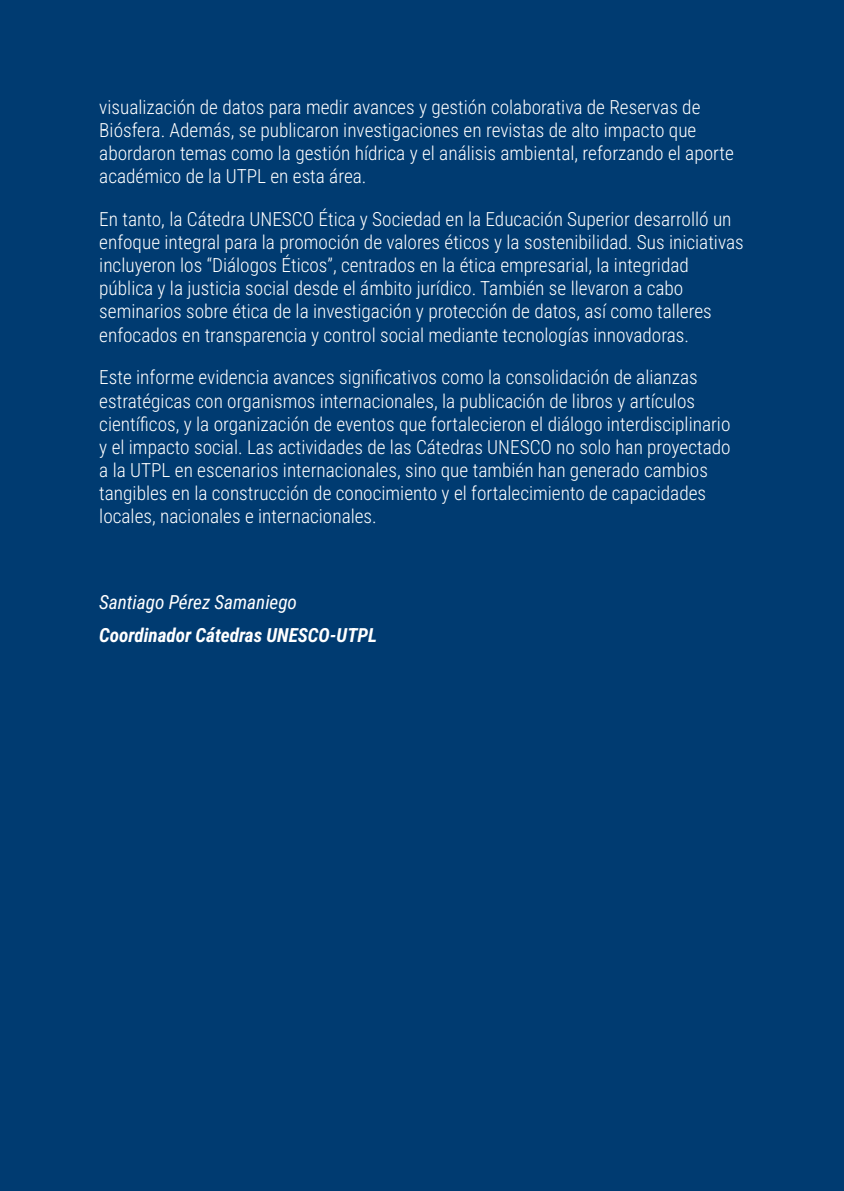
<style>
.page{position:relative;width:844px;height:1191px;background:#fff}
.page>*{position:absolute;margin:0;border:0;box-sizing:border-box;transform-origin:0 0}
.t1{font:300 19.25px/23.1px "Roboto Condensed";color:#fff}
.t2{font:italic 700 19.25px "Roboto Condensed";color:#fff}
.t3{font:italic 19.25px "Roboto Condensed";color:#fff}
</style>
<div class="page">
<div style="left:0;top:0;width:843px;height:1191px;background:#003b71"></div>
<p class="t1" style="left:99px;top:95px;width:636px">visualización de datos para medir avances y gestión colaborativa de Reservas de Biósfera. Además, se publicaron investigaciones en revistas de alto impacto que abordaron temas como la gestión hídrica y el análisis ambiental, reforzando el aporte académico de la UTPL en esta área.</p>
<p class="t1" style="left:99px;top:207px;width:645px">En tanto, la Cátedra UNESCO Ética y Sociedad en la Educación Superior desarrolló un enfoque integral para la promoción de valores éticos y la sostenibilidad. Sus iniciativas incluyeron los “Diálogos Éticos”, centrados en la ética empresarial, la integridad pública y la justicia social desde el ámbito jurídico. También se llevaron a cabo seminarios sobre ética de la investigación y protección de datos, así como talleres enfocados en transparencia y control social mediante tecnologías innovadoras.</p>
<p class="t1" style="left:99px;top:365px;width:632px">Este informe evidencia avances significativos como la consolidación de alianzas estratégicas con organismos internacionales, la publicación de libros y artículos científicos, y la organización de eventos que fortalecieron el diálogo interdisciplinario y el impacto social. Las actividades de las Cátedras UNESCO no solo han proyectado a la UTPL en escenarios internacionales, sino que también han generado cambios tangibles en la construcción de conocimiento y el fortalecimiento de capacidades locales, nacionales e internacionales.</p>
<p class="t3" style="left:99px;top:589px;width:199px">Santiago Pérez Samaniego</p>
<p class="t2" style="left:99px;top:622px;width:279px">Coordinador Cátedras UNESCO-UTPL</p>
</div>
